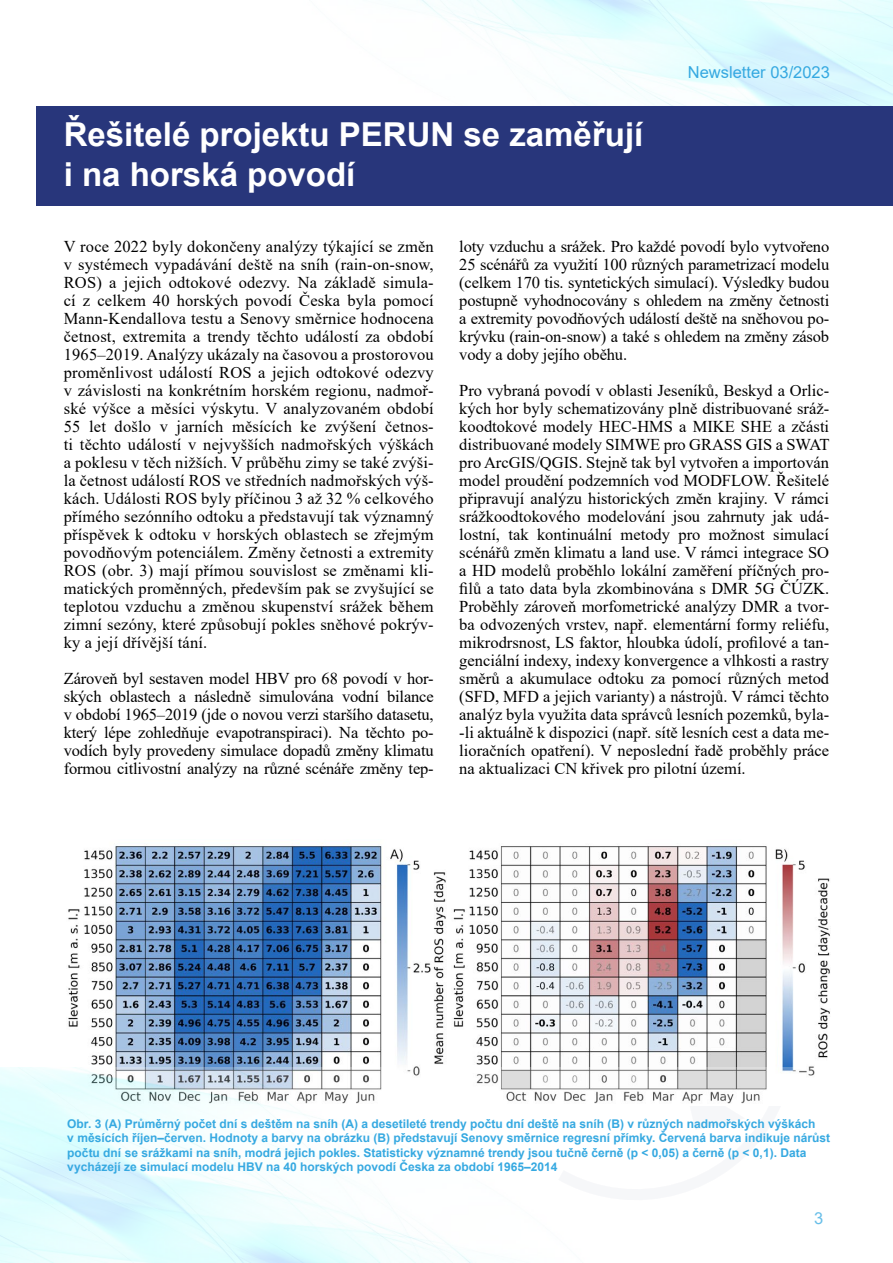
<style>
.page{position:relative;width:893px;height:1263px;background:#fff}
.page>*{position:absolute;margin:0;border:0;box-sizing:border-box;transform-origin:0 0}
.t1{font:700 33px/39.6px "Arial";color:#fff}
.t2{font:16.5px/18px "Times New Roman";letter-spacing:-.005em;color:#000;text-align:justify}
.t3{font:16.5px "Arial";color:#36a9e1}
.t4{font:700 12px/14.4px "Arial";color:#36a9e1}
</style>
<div class="page">
<div style="left:36px;top:106px;width:857px;height:100px;background:#28367b"></div>
<img style="left:68px;top:844px;width:762px;height:223px">
<img style="left:0;top:1067px;width:815px;height:196px">
<svg style="left:465px;top:925px;width:81px;height:70px"></svg>
<svg style="left:554px;top:898px;width:203px;height:252px"></svg>
<h1 class="t1" style="left:64px;top:115px;width:581px">Řešitelé projektu PERUN se zaměřují i na horská povodí</h1>
<p class="t3" style="left:688px;top:61px;width:144px">Newsletter 03/2023</p>
<p class="t2" style="left:64px;top:237px;width:371px">V roce 2022 byly dokončeny analýzy týkající se změn v systémech vypadávání deště na sníh (rain-on-snow, ROS) a jejich odtokové odezvy. Na základě simula&shy;cí z celkem 40 horských povodí Česka byla pomocí Mann-Kendallova testu a Senovy směrnice hodnocena četnost, extremita a trendy těchto událostí za období 1965–2019. Analýzy ukázaly na časovou a prostorovou proměnlivost událostí ROS a jejich odtokové odezvy v závislosti na konkrétním horském regionu, nadmoř&shy;ské výšce a měsíci výskytu. V analyzovaném období 55 let došlo v jarních měsících ke zvýšení četnos&shy;ti těchto událostí v nejvyšších nadmořských výškách a poklesu v těch nižších. V průběhu zimy se také zvýši&shy;la četnost událostí ROS ve středních nadmořských výš&shy;kách. Události ROS byly příčinou 3 až 32 % celkového přímého sezónního odtoku a představují tak významný příspěvek k odtoku v horských oblastech se zřejmým povodňovým potenciálem. Změny četnosti a extremity ROS (obr. 3) mají přímou souvislost se změnami kli&shy;matických proměnných, především pak se zvyšující se teplotou vzduchu a změnou skupenství srážek během zimní sezóny, které způsobují pokles sněhové pokrýv&shy;ky a její dřívější tání.</p>
<p class="t2" style="left:64px;top:669px;width:371px">Zároveň byl sestaven model HBV pro 68 povodí v hor&shy;ských oblastech a následně simulována vodní bilance v období 1965–2019 (jde o novou verzi staršího datasetu, který lépe zohledňuje evapotranspiraci). Na těchto po&shy;vodích byly provedeny simulace dopadů změny klimatu formou citlivostní analýzy na různé scénáře změny tep-</p>
<p class="t2" style="left:459px;top:237px;width:371px">loty vzduchu a srážek. Pro každé povodí bylo vytvořeno 25 scénářů za využití 100 různých parametrizací modelu (celkem 170 tis. syntetických simulací). Výsledky budou postupně vyhodnocovány s ohledem na změny četnosti a extremity povodňových událostí deště na sněhovou po&shy;krývku (rain-on-snow) a také s ohledem na změny zásob vody a doby jejího oběhu.</p>
<p class="t2" style="left:459px;top:381px;width:372px">Pro vybraná povodí v oblasti Jeseníků, Beskyd a Orlic&shy;kých hor byly schematizovány plně distribuované sráž&shy;koodtokové modely HEC-HMS a MIKE SHE a zčásti distribuované modely SIMWE pro GRASS GIS a SWAT pro ArcGIS/QGIS. Stejně tak byl vytvořen a importován model proudění podzemních vod MODFLOW. Řešitelé připravují analýzu historických změn krajiny. V rámci srážkoodtokového modelování jsou zahrnuty jak udá&shy;lostní, tak kontinuální metody pro možnost simulací scénářů změn klimatu a land use. V rámci integrace SO a HD modelů proběhlo lokální zaměření příčných pro&shy;filů a tato data byla zkombinována s DMR 5G ČÚZK.<br>Proběhly zároveň morfometrické analýzy DMR a tvor&shy;ba odvozených vrstev, např. elementární formy reliéfu, mikrodrsnost, LS faktor, hloubka údolí, profilové a tan&shy;genciální indexy, indexy konvergence a vlhkosti a rastry směrů a akumulace odtoku za pomocí různých metod (SFD, MFD a jejich varianty) a nástrojů. V rámci těchto analýz byla využita data správců lesních pozemků, byla--li aktuálně k dispozici (např. sítě lesních cest a data me&shy;lioračních opatření). V neposlední řadě proběhly práce na aktualizaci CN křivek pro pilotní území.</p>
<p class="t4" style="left:67px;top:1116px;width:764px">Obr. 3 (A) Průměrný počet dní s deštěm na sníh (A) a desetileté trendy počtu dní deště na sníh (B) v různých nadmořských výškách<br>v měsících říjen–červen. Hodnoty a barvy na obrázku (B) představují Senovy směrnice regresní přímky. Červená barva indikuje nárůst počtu dní se srážkami na sníh, modrá jejich pokles. Statisticky významné trendy jsou tučně černě (p &lt; 0,05) a černě (p &lt; 0,1). Data vycházejí ze simulací modelu HBV na 40 horských povodí Česka za období 1965–2014</p>
<p class="t3" style="left:814px;top:1207px;width:11px">3</p>
</div>
